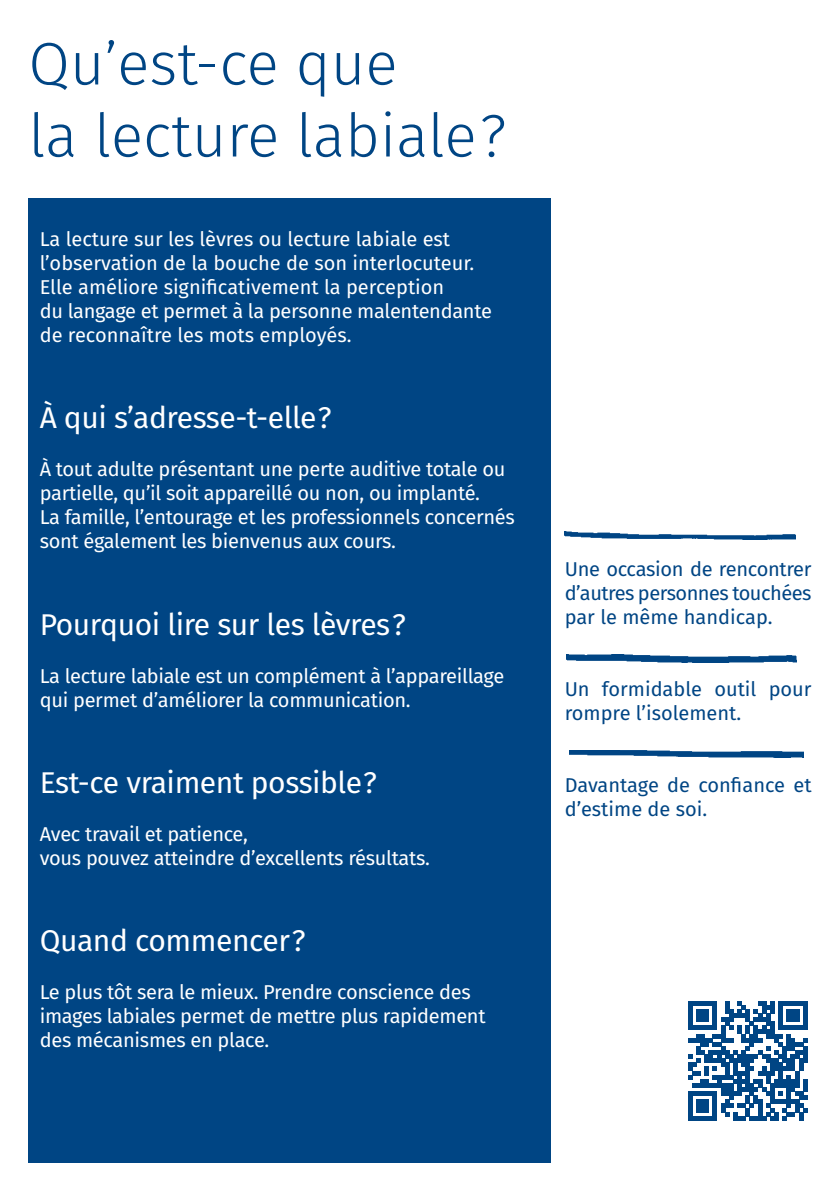
<style>
.page{position:relative;width:840px;height:1191px;background:#fff}
.page>*{position:absolute;margin:0;border:0;box-sizing:border-box;transform-origin:0 0}
.t1{font:300 60px/72px "Fira Sans";color:#004584}
.t2{font:30px "Fira Sans";letter-spacing:-.015em;color:#fff}
.t3{font:20px/24px "Fira Sans";letter-spacing:-.015em;color:#fff}
.t4{font:20px/24px "Fira Sans";color:#004584}
</style>
<div class="page">
<img style="left:564px;top:531px;width:231px;height:8px">
<img style="left:566px;top:654px;width:230px;height:8px">
<img style="left:569px;top:750px;width:234px;height:7px">
<div style="left:28px;top:198px;width:522px;height:964px;background:#004584"></div>
<svg style="left:688px;top:1001px;width:118px;height:119px"></svg>
<h1 class="t1" style="left:28px;top:27px;width:479px">Qu’est-ce que<br>la lecture labiale?</h1>
<p class="t3" style="left:40px;top:226px;width:453px">La lecture sur les lèvres ou lecture labiale est l’observation de la bouche de son interlocuteur.<br>Elle améliore significativement la perception<br>du langage et permet à la personne malentendante de reconnaître les mots employés.</p>
<h2 class="t2" style="left:40px;top:395px;width:293px">À qui s’adresse-t-elle?</h2>
<p class="t3" style="left:40px;top:456px;width:476px">À tout adulte présentant une perte auditive totale ou partielle, qu’il soit appareillé ou non, ou implanté.<br>La famille, l’entourage et les professionnels concernés sont également les bienvenus aux cours.</p>
<h2 class="t2" style="left:40px;top:601px;width:367px">Pourquoi lire sur les lèvres?</h2>
<p class="t3" style="left:40px;top:663px;width:466px">La lecture labiale est un complément à l’appareillage qui permet d’améliorer la communication.</p>
<h2 class="t2" style="left:40px;top:760px;width:338px">Est-ce vraiment possible?</h2>
<p class="t3" style="left:40px;top:821px;width:391px">Avec travail et patience,<br>vous pouvez atteindre d’excellents résultats.</p>
<h2 class="t2" style="left:40px;top:918px;width:267px">Quand commencer?</h2>
<p class="t3" style="left:40px;top:980px;width:447px">Le plus tôt sera le mieux. Prendre conscience des images labiales permet de mettre plus rapidement des mécanismes en place.</p>
<p class="t4" style="left:564px;top:556px;width:248px;text-align:justify">Une occasion de rencontrer d’autres personnes touchées par le même handicap.</p>
<p class="t4" style="left:564px;top:676px;width:248px">Un formidable outil pour rompre l’isolement.</p>
<p class="t4" style="left:564px;top:772px;width:248px">Davantage de confiance et d’estime de soi.</p>
</div>
